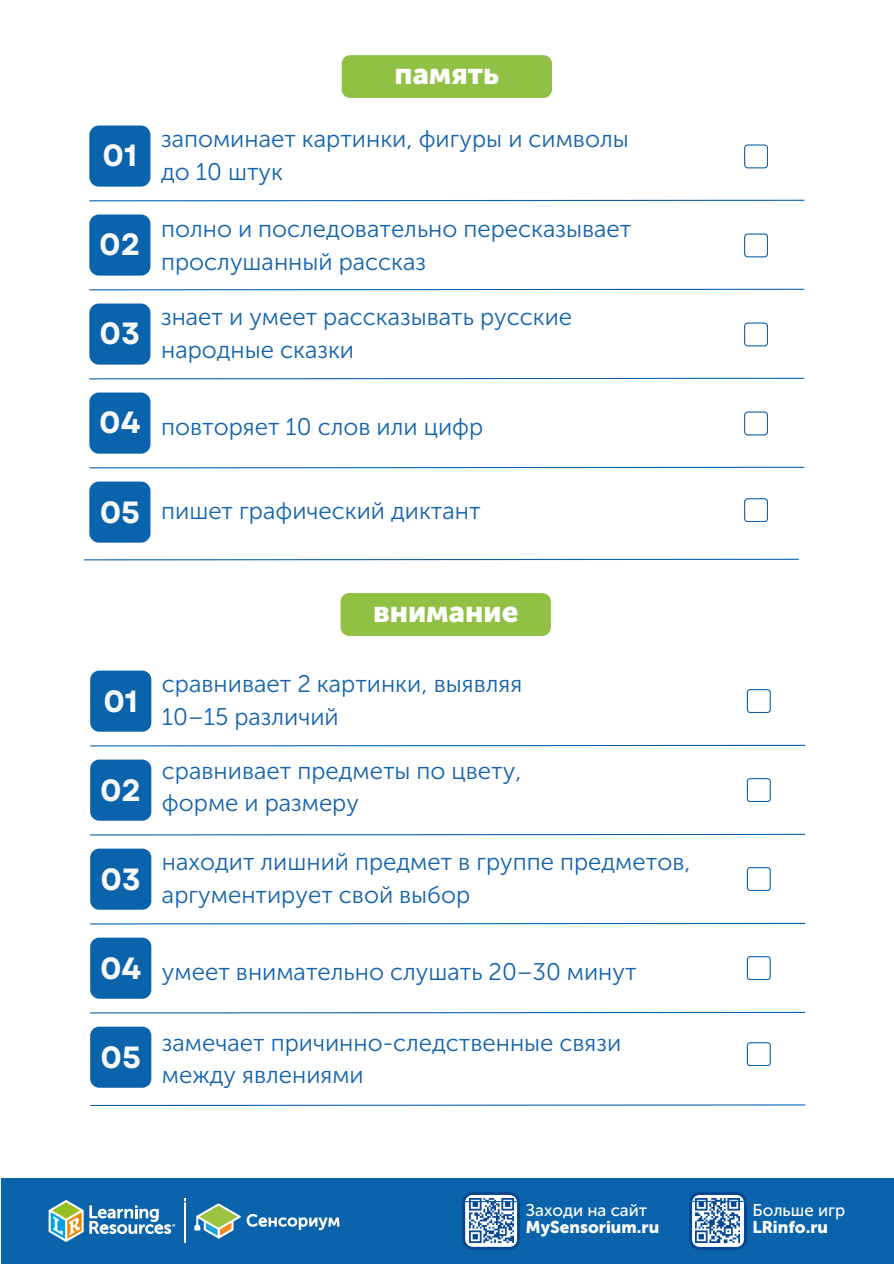
<style>
.page{position:relative;width:894px;height:1264px;background:#fff}
.page>*{position:absolute;margin:0;border:0;box-sizing:border-box;transform-origin:0 0}
.t1{font:700 30.6px "Garet";color:#f8f8f8}
.t2{font:29.55px "Museo Sans Cyrl 900";color:#fff}
.t3{font:24px/32.7px "Museo Sans Cyrl 300";color:#1464ad}
.t4{font:16.8px "Museo Sans Cyrl 900";color:#fff}
.t5{font:16.8px "Museo Sans Cyrl 500";color:#fff}
</style>
<div class="page">
<div style="left:2px;top:1178px;width:891px;height:85px;background:#0b63ac"></div>
<div style="left:341px;top:55px;width:210px;height:43px;background:#90c144;border-radius:9px"></div>
<svg style="left:89px;top:199px;width:716px;height:3px"></svg>
<svg style="left:89px;top:377px;width:716px;height:3px"></svg>
<svg style="left:89px;top:466px;width:716px;height:3px"></svg>
<svg style="left:83px;top:558px;width:716px;height:3px"></svg>
<div style="left:89px;top:125px;width:61px;height:62px;background:#0b63ac;border-radius:10px"></div>
<svg style="left:744px;top:144px;width:23px;height:24px"></svg>
<div style="left:89px;top:214px;width:61px;height:61px;background:#0b63ac;border-radius:10px"></div>
<svg style="left:89px;top:233px;width:716px;height:58px"></svg>
<div style="left:89px;top:303px;width:61px;height:61px;background:#0b63ac;border-radius:10px"></div>
<svg style="left:744px;top:322px;width:23px;height:24px"></svg>
<div style="left:89px;top:392px;width:61px;height:61px;background:#0b63ac;border-radius:10px"></div>
<svg style="left:744px;top:411px;width:23px;height:24px"></svg>
<div style="left:89px;top:481px;width:61px;height:61px;background:#0b63ac;border-radius:10px"></div>
<svg style="left:744px;top:498px;width:23px;height:24px"></svg>
<div style="left:340px;top:593px;width:210px;height:43px;background:#90c144;border-radius:9px"></div>
<svg style="left:90px;top:744px;width:716px;height:3px"></svg>
<svg style="left:90px;top:922px;width:716px;height:3px"></svg>
<svg style="left:90px;top:1011px;width:716px;height:3px"></svg>
<svg style="left:49px;top:1192px;width:698px;height:57px"></svg>
<div style="left:90px;top:670px;width:61px;height:61px;background:#0b63ac;border-radius:9px"></div>
<svg style="left:746px;top:689px;width:24px;height:23px"></svg>
<div style="left:90px;top:759px;width:61px;height:61px;background:#0b63ac;border-radius:9px"></div>
<svg style="left:90px;top:778px;width:716px;height:58px"></svg>
<div style="left:90px;top:848px;width:61px;height:61px;background:#0b63ac;border-radius:9px"></div>
<svg style="left:746px;top:867px;width:24px;height:23px"></svg>
<div style="left:90px;top:937px;width:61px;height:61px;background:#0b63ac;border-radius:9px"></div>
<svg style="left:746px;top:956px;width:24px;height:23px"></svg>
<div style="left:90px;top:1026px;width:61px;height:61px;background:#0b63ac;border-radius:9px"></div>
<svg style="left:746px;top:1042px;width:24px;height:23px"></svg>
<svg style="left:90px;top:1104px;width:716px;height:2px"></svg>
<p class="t1" style="left:103px;top:134px;width:36px">01</p>
<h2 class="t1" style="left:99px;top:223px;width:43px">02</h2>
<p class="t1" style="left:100px;top:312px;width:42px">03</p>
<h2 class="t1" style="left:99px;top:401px;width:43px">04</h2>
<h2 class="t2" style="left:394px;top:57px;width:106px">память</h2>
<p class="t3" style="left:161px;top:123px;width:469px">запоминает картинки, фигуры и символы до 10 штук</p>
<h2 class="t3" style="left:161px;top:213px;width:471px">полно и последовательно пересказывает прослушанный рассказ</h2>
<h2 class="t3" style="left:161px;top:301px;width:412px">знает и умеет рассказывать русские народные сказки</h2>
<p class="t3" style="left:161px;top:410px;width:323px">повторяет 10 слов или цифр</p>
<h1 class="t1" style="left:100px;top:490px;width:42px">05</h1>
<p class="t3" style="left:161px;top:495px;width:321px">пишет графический диктант</p>
<p class="t1" style="left:103px;top:678px;width:36px">01</p>
<h2 class="t1" style="left:100px;top:767px;width:43px">02</h2>
<p class="t1" style="left:100px;top:856px;width:42px">03</p>
<h2 class="t1" style="left:100px;top:945px;width:43px">04</h2>
<p class="t1" style="left:100px;top:1034px;width:42px">05</p>
<h2 class="t2" style="left:373px;top:594px;width:147px">внимание</h2>
<p class="t3" style="left:162px;top:668px;width:361px">сравнивает 2 картинки, выявляя<br>10–15 различий</p>
<p class="t3" style="left:162px;top:754px;width:361px">сравнивает предметы по цвету, форме и размеру</p>
<p class="t3" style="left:162px;top:846px;width:530px">находит лишний предмет в группе предметов, аргументирует свой выбор</p>
<p class="t3" style="left:162px;top:955px;width:476px">умеет внимательно слушать 20–30 минут</p>
<h3 class="t3" style="left:162px;top:1025px;width:460px">замечает причинно-следственные связи между явлениями</h3>
<h2 class="t5" style="left:526px;top:1200px;width:123px">Заходи на сайт</h2>
<p class="t5" style="left:752px;top:1200px;width:94px">Больше игр</p>
<h2 class="t4" style="left:526px;top:1217px;width:135px">MySensorium.ru</h2>
<p class="t4" style="left:752px;top:1217px;width:77px">LRinfo.ru</p>
</div>
